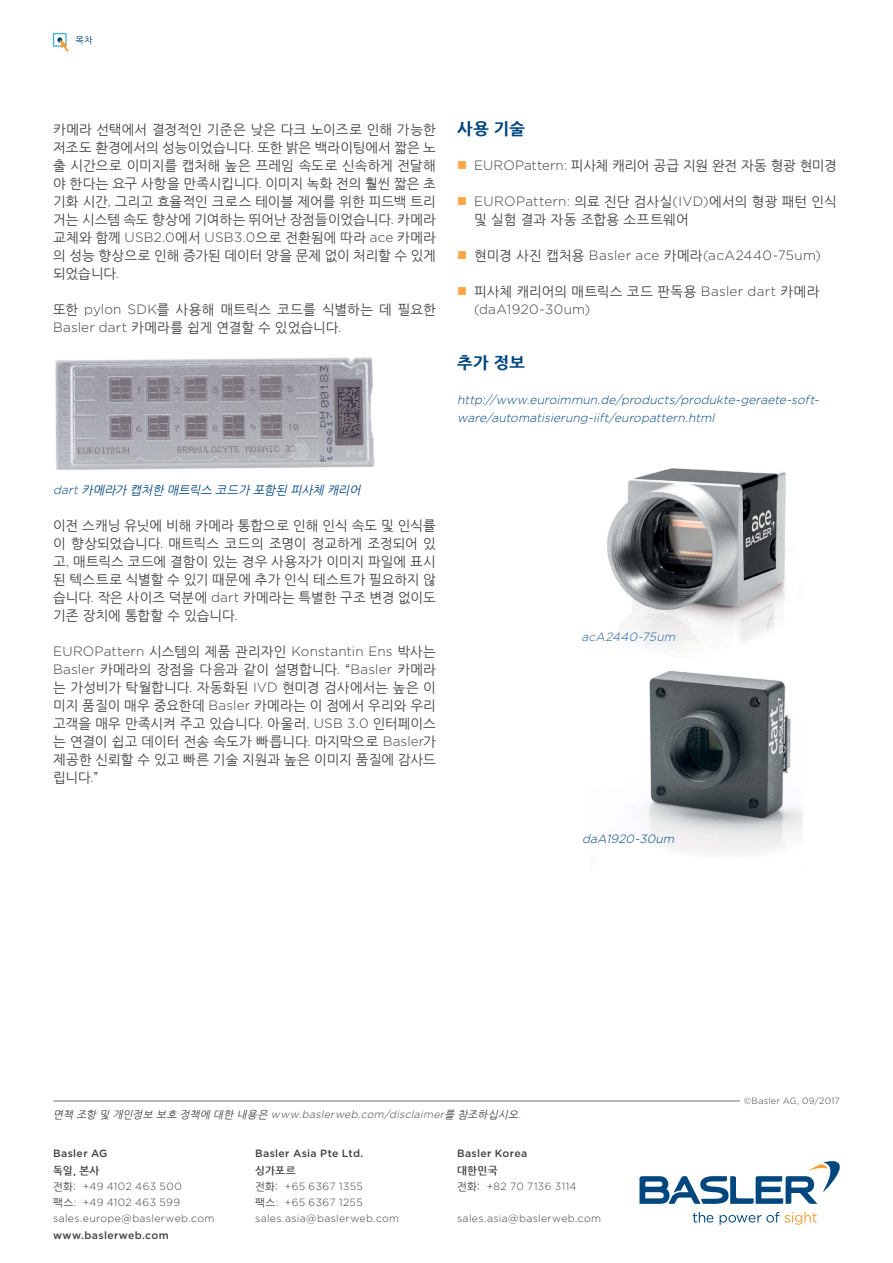
<style>
.page{position:relative;width:893px;height:1263px;background:#fff}
.page>*{position:absolute;margin:0;border:0;box-sizing:border-box;transform-origin:0 0}
.t1{font:800 16.5px "Nanum Gothic";letter-spacing:.02em;color:#00467f}
.t2{font:13.5px/18px "Nanum Gothic";letter-spacing:.005em;color:#414042;text-align:justify}
.t3{font:300 13.5px "Gotham";letter-spacing:.02em;color:#414042}
.t4{font:13.5px "Nanum Gothic";letter-spacing:-.015em;color:#414042}
.t5{font:italic 300 12px/18px "Gotham";color:#00467f}
.t6{font:italic 12px "Nanum Gothic";color:#00467f}
.t7{font:italic 300 12px "Gotham";color:#215e9e}
.t8{font:300 10.5px/16.2px "Gotham";letter-spacing:.035em;color:#414042}
.t9{font:italic 300 10.5px "Gotham";color:#414042}
.t10{font:500 10.5px "Gotham";letter-spacing:.03em;color:#414042}
.t11{font:700 10.5px "Nanum Gothic";letter-spacing:.035em;color:#414042}
.t12{font:300 9px "Gotham";letter-spacing:.025em;color:#414042}
.t13{font:9px "Nanum Gothic";color:#00467f}
.s1{font-family:"Gotham";font-weight:300}
.s2{font-family:"Nanum Gothic";font-weight:400}
</style>
<div class="page">
<svg style="left:639px;top:1161px;width:201px;height:43px"></svg>
<svg style="left:693px;top:1212px;width:20px;height:10px"></svg>
<svg style="left:720px;top:1212px;width:97px;height:13px"></svg>
<hr style="left:53px;top:1101px;width:687px;height:1px;background:#737577">
<img style="left:55px;top:357px;width:320px;height:113px">
<img style="left:607px;top:468px;width:196px;height:386px">
<svg style="left:53px;top:33px;width:16px;height:19px"></svg>
<p class="t13" style="left:76px;top:36px;width:18px">목차</p>
<p class="t2" style="left:53px;top:121px;width:384px">카메라 선택에서 결정적인 기준은 낮은 다크 노이즈로 인해 가능한 저조도 환경에서의 성능이었습니다<span class="s1">.</span> 또한 밝은 백라이팅에서 짧은 노 출 시간으로 이미지를 캡처해 높은 프레임 속도로 신속하게 전달해 야 한다는 요구 사항을 만족시킵니다<span class="s1">.</span> 이미지 녹화 전의 훨씬 짧은 초 기화 시간<span class="s1">,</span> 그리고 효율적인 크로스 테이블 제어를 위한 피드백 트리 거는 시스템 속도 향상에 기여하는 뛰어난 장점들이었습니다<span class="s1">.</span> 카메라 교체와 함께 <span class="s1">USB2.0</span>에서 <span class="s1">USB3.0</span>으로 전환됨에 따라 <span class="s1">ace</span> 카메라 의 성능 향상으로 인해 증가된 데이터 양을 문제 없이 처리할 수 있게 되었습니다<span class="s1">.</span></p>
<p class="t2" style="left:53px;top:301px;width:384px">또한 <span class="s1">pylon SDK</span>를 사용해 매트릭스 코드를 식별하는 데 필요한<br><span class="s1">Basler dart</span> 카메라를 쉽게 연결할 수 있었습니다<span class="s1">.</span></p>
<p class="t1" style="left:457px;top:120px;width:69px">사용 기술</p>
<p class="t4" style="left:474px;top:159px;width:364px"><span class="s1">EUROPattern:</span> 피사체 캐리어 공급 지원 완전 자동 형광 현미경</p>
<p class="t3" style="left:474px;top:192px;width:364px">EUROPattern: <span class="s2">의료 진단 검사실</span>(IVD)<span class="s2">에서의 형광 패턴 인식</span></p>
<p class="t2" style="left:474px;top:211px;width:216px">및 실험 결과 자동 조합용 소프트웨어</p>
<p class="t3" style="left:474px;top:246px;width:348px"><span class="s2">현미경 사진 캡처용</span> Basler ace <span class="s2">카메라</span>(acA2440-75um)</p>
<p class="t2" style="left:474px;top:283px;width:347px">피사체 캐리어의 매트릭스 코드 판독용 <span class="s1">Basler dart</span> 카메라</p>
<p class="t3" style="left:474px;top:300px;width:118px">(daA1920-30um)</p>
<p class="t1" style="left:457px;top:354px;width:69px">추가 정보</p>
<p class="t5" style="left:457px;top:390px;width:366px">http://www.euroimmun.de/products/produkte-geraete-soft&shy;ware/automatisierung-iift/europattern.html</p>
<p class="t6" style="left:53px;top:484px;width:311px"><span class="s1">dart</span>카메라가 캡처한 매트릭스 코드가 포함된 피사체 캐리어</p>
<p class="t2" style="left:53px;top:517px;width:384px">이전 스캐닝 유닛에 비해 카메라 통합으로 인해 인식 속도 및 인식률 이 향상되었습니다<span class="s1">.</span> 매트릭스 코드의 조명이 정교하게 조정되어 있 고<span class="s1">,</span> 매트릭스 코드에 결함이 있는 경우 사용자가 이미지 파일에 표시 된 텍스트로 식별할 수 있기 때문에 추가 인식 테스트가 필요하지 않 습니다<span class="s1">.</span> 작은 사이즈 덕분에 <span class="s1">dart</span> 카메라는 특별한 구조 변경 없이도 기존 장치에 통합할 수 있습니다<span class="s1">.</span></p>
<p class="t3" style="left:53px;top:642px;width:384px">EUROPattern <span class="s2">시스템의 제품 관리자인</span> Konstantin Ens <span class="s2">박사는</span></p>
<p class="t2" style="left:53px;top:661px;width:384px"><span class="s1">Basler</span> 카메라의 장점을 다음과 같이 설명합니다<span class="s1">.</span> “<span class="s1">Basler</span> 카메라 는 가성비가 탁월합니다<span class="s1">.</span> 자동화된 <span class="s1">IVD</span> 현미경 검사에서는 높은 이 미지 품질이 매우 중요한데 <span class="s1">Basler</span> 카메라는 이 점에서 우리와 우리 고객을 매우 만족시켜 주고 있습니다<span class="s1">.</span> 아울러<span class="s1">, USB 3.0</span> 인터페이스 는 연결이 쉽고 데이터 전송 속도가 빠릅니다<span class="s1">.</span> 마지막으로 <span class="s1">Basler</span>가 제공한 신뢰할 수 있고 빠른 기술 지원과 높은 이미지 품질에 감사드 립니다<span class="s1">.</span>”</p>
<p class="t7" style="left:581px;top:629px;width:98px">acA2440-75um</p>
<p class="t5" style="left:582px;top:829px;width:97px">daA1920-30um</p>
<p class="t12" style="left:744px;top:1095px;width:98px">©Basler AG, 09/2017</p>
<p class="t9" style="left:53px;top:1107px;width:472px"><span class="s2">면책 조항 및 개인정보 보호 정책에 대한 내용은</span> www.baslerweb.com/disclaimer<span class="s2">를 참조하십시오</span>.</p>
<p class="t10" style="left:53px;top:1147px;width:56px">Basler AG</p>
<p class="t11" style="left:53px;top:1165px;width:48px">독일, 본사</p>
<p class="t8" style="left:53px;top:1178px;width:163px"><span class="s2">전화:</span> +49 4102 463 500<br><span class="s2">팩스</span>: +49 4102 463 599 sales.europe@baslerweb.com</p>
<p class="t10" style="left:53px;top:1228px;width:117px">www.baslerweb.com</p>
<p class="t10" style="left:255px;top:1147px;width:110px">Basler Asia Pte Ltd.</p>
<p class="t11" style="left:255px;top:1165px;width:42px">싱가포르</p>
<p class="t8" style="left:255px;top:1178px;width:146px"><span class="s2">전화:</span> +65 6367 1355<br><span class="s2">팩스</span>: +65 6367 1255 sales.asia@baslerweb.com</p>
<p class="t10" style="left:457px;top:1147px;width:72px">Basler Korea</p>
<p class="t11" style="left:457px;top:1165px;width:42px">대한민국</p>
<p class="t8" style="left:457px;top:1178px;width:121px"><span class="s2">전화:</span> +82 70 7136 3114</p>
<p class="t8" style="left:457px;top:1210px;width:146px">sales.asia@baslerweb.com</p>
</div>
